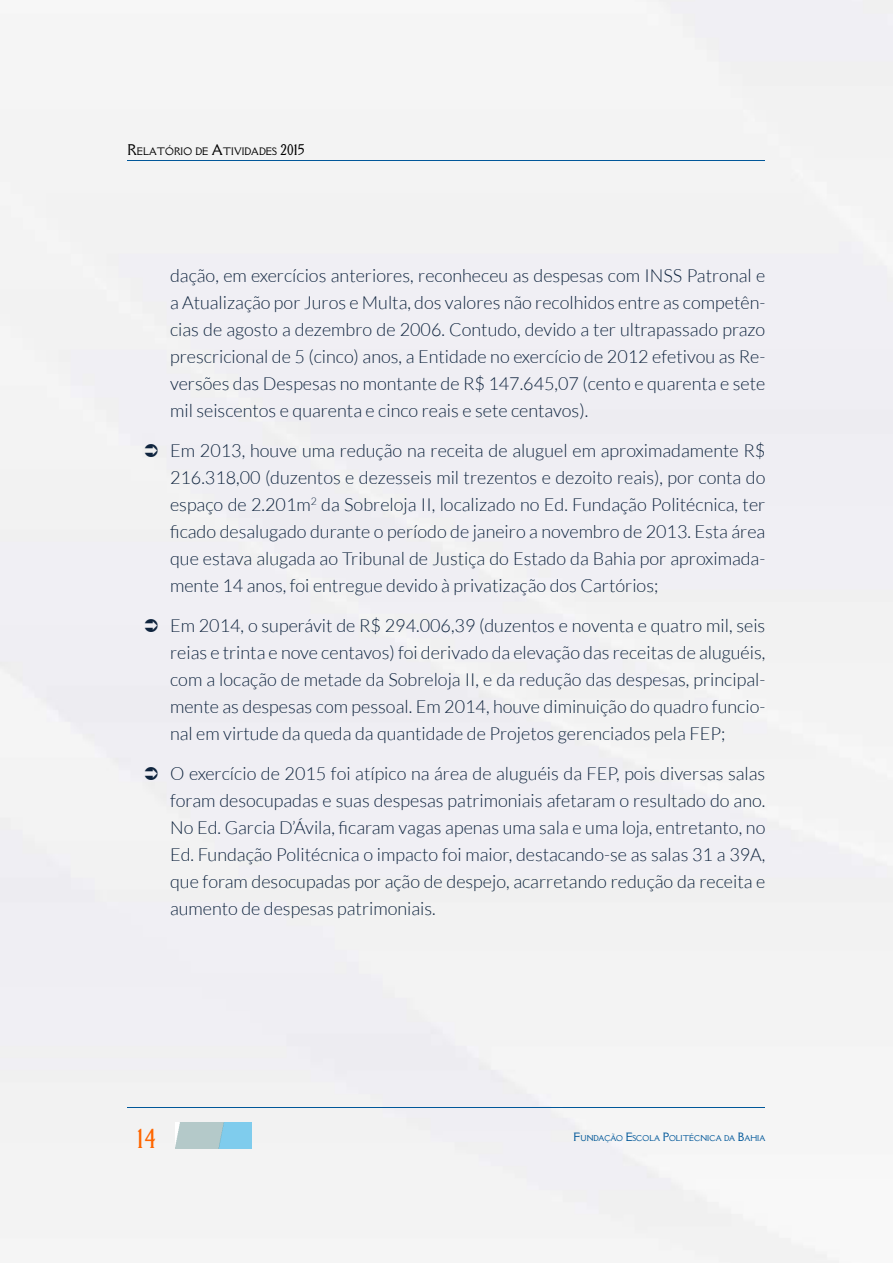
<style>
.page{position:relative;width:893px;height:1263px;background:#f2f2f3}
.page>*{position:absolute;margin:0;border:0;box-sizing:border-box;transform-origin:0 0}
.t1{font:24px "Della Respira";color:#f60}
.t2{font:300 18px/27px "Lato";color:#0f243e;text-align:justify}
.t3{font:9.45px "Della Respira";color:#000}
.t4{font:7.35px "Della Respira";color:#005799}
.s1{font-size:13.5px}
.s2{font-size:10.5px}
</style>
<div class="page">
<hr style="left:128px;top:161px;width:637px;height:1px;background:#005799">
<hr style="left:128px;top:1107px;width:637px;height:1px;background:#005799">
<img style="left:176px;top:1122px;width:76px;height:26px">
<svg style="left:145px;top:444px;width:13px;height:13px"></svg>
<svg style="left:145px;top:619px;width:13px;height:13px"></svg>
<svg style="left:145px;top:766px;width:13px;height:14px"></svg>
<p class="t3" style="left:128px;top:145px;width:178px"><span class="s1">R</span>ELATÓRIO DE <span class="s1">A</span>TIVIDADES <span class="s1">2015</span></p>
<p class="t2" style="left:170px;top:262px;width:597px">dação, em exercícios anteriores, reconheceu as despesas com INSS Patronal e a Atualização por Juros e Multa, dos valores não recolhidos entre as competên&shy;cias de agosto a dezembro de 2006. Contudo, devido a ter ultrapassado prazo prescricional de 5 (cinco) anos, a Entidade no exercício de 2012 efetivou as Re&shy;versões das Despesas no montante de R$ 147.645,07 (cento e quarenta e sete mil seiscentos e quarenta e cinco reais e sete centavos).</p>
<p class="t2" style="left:170px;top:437px;width:597px">Em 2013, houve uma redução na receita de aluguel em aproximadamente R$ 216.318,00 (duzentos e dezesseis mil trezentos e dezoito reais), por conta do espaço de 2.201m<sup>2</sup> da Sobreloja II, localizado no Ed. Fundação Politécnica, ter ficado desalugado durante o período de janeiro a novembro de 2013. Esta área que estava alugada ao Tribunal de Justiça do Estado da Bahia por aproximada&shy;mente 14 anos, foi entregue devido à privatização dos Cartórios;</p>
<p class="t2" style="left:170px;top:612px;width:597px">Em 2014, o superávit de R$ 294.006,39 (duzentos e noventa e quatro mil, seis reias e trinta e nove centavos) foi derivado da elevação das receitas de aluguéis, com a locação de metade da Sobreloja II, e da redução das despesas, principal&shy;mente as despesas com pessoal. Em 2014, houve diminuição do quadro funcio&shy;nal em virtude da queda da quantidade de Projetos gerenciados pela FEP;</p>
<p class="t2" style="left:170px;top:760px;width:597px">O exercício de 2015 foi atípico na área de aluguéis da FEP, pois diversas salas foram desocupadas e suas despesas patrimoniais afetaram o resultado do ano.<br>No Ed. Garcia D’Ávila, ficaram vagas apenas uma sala e uma loja, entretanto, no Ed. Fundação Politécnica o impacto foi maior, destacando-se as salas 31 a 39A, que foram desocupadas por ação de despejo, acarretando redução da receita e aumento de despesas patrimoniais.</p>
<h1 class="t1" style="left:137px;top:1122px;width:21px">14</h1>
<p class="t4" style="left:574px;top:1133px;width:193px"><span class="s2">F</span>UNDAÇÃO <span class="s2">E</span>SCOLA <span class="s2">P</span>OLITÉCNICA DA <span class="s2">B</span>AHIA</p>
</div>
